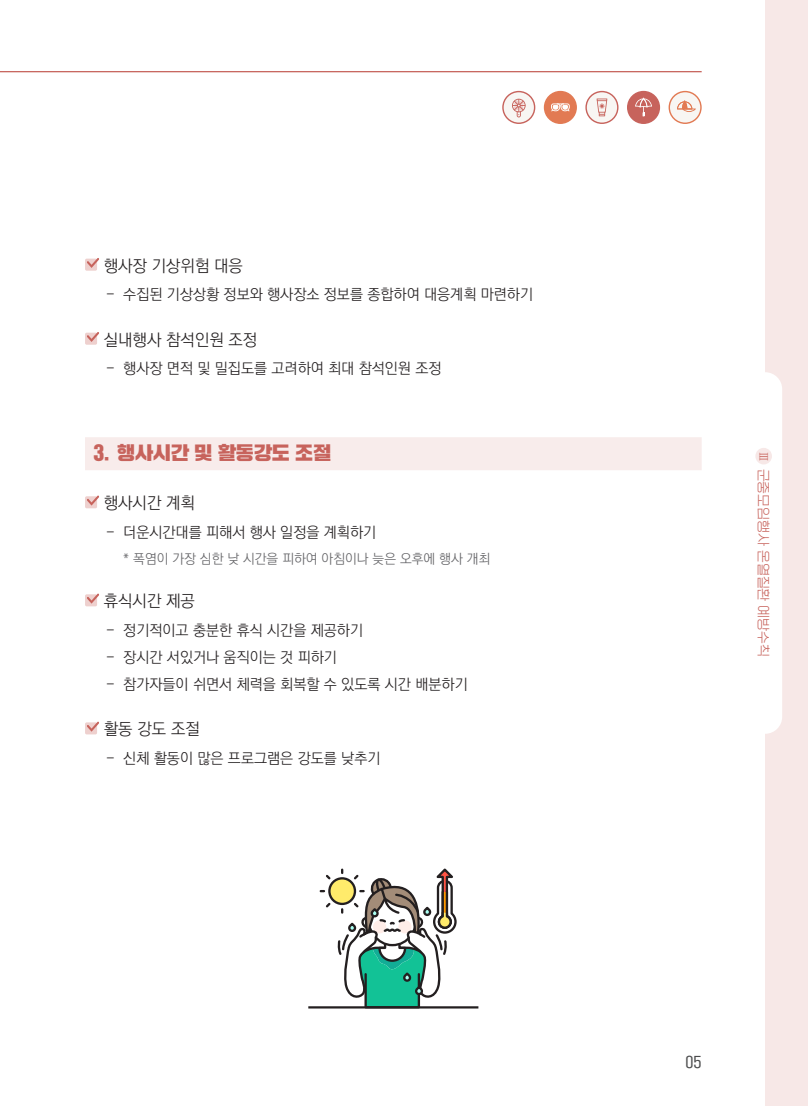
<style>
.page{position:relative;width:808px;height:1106px;background:#fff}
.page>*{position:absolute;margin:0;border:0;box-sizing:border-box;transform-origin:0 0}
.t1{font:18px "SD Gd Gothic";color:#c7635c}
.t2{font:300 16.5px "Ko Pub World Dotum";color:#231f20}
.t3{font:300 15px "Ko Pub World Dotum";color:#231f20}
.t4{font:300 13.5px "Ko Pub World Dotum";color:#636366}
.t5{font:13.5px "SD Gyeokdong G204 Rg";color:#4b4c4d}
.t6{font:12.75px "SD Gyeokdong G203 Lt";letter-spacing:.01em;color:#c7635c}
.s1{font-family:"SD Myeongjo Neoa c Rg";font-size:12px}
</style>
<div class="page">
<hr style="left:0;top:71px;width:702px;height:1px;background:#c7635c">
<div style="left:765px;top:0;width:43px;height:1106px;background:#f7e8e7"></div>
<div style="left:748px;top:372px;width:34px;height:361px;background:#fff;border-radius:17px"></div>
<div style="left:755px;top:448px;width:17px;height:16px;background:#f7e8e7;border-radius:50%"></div>
<div style="left:544px;top:92px;width:32px;height:31px;background:#e27a53;border-radius:50%"></div>
<svg style="left:551px;top:103px;width:19px;height:8px"></svg>
<div style="left:544px;top:91px;width:33px;height:33px;border:1px solid #e27a53;border-radius:50%"></div>
<div style="left:628px;top:92px;width:31px;height:31px;background:#c7635c;border-radius:50%"></div>
<svg style="left:635px;top:98px;width:17px;height:18px"></svg>
<div style="left:627px;top:91px;width:33px;height:33px;border:1px solid #c7635c;border-radius:50%"></div>
<div style="left:669px;top:92px;width:32px;height:31px;background:#f8f6f3;border-radius:50%"></div>
<svg style="left:677px;top:100px;width:19px;height:12px"></svg>
<div style="left:668px;top:91px;width:34px;height:33px;border:1px solid #e27a53;border-radius:50%"></div>
<div style="left:503px;top:92px;width:32px;height:31px;background:#f8f6f3;border-radius:50%"></div>
<svg style="left:512px;top:99px;width:14px;height:18px"></svg>
<div style="left:502px;top:91px;width:33px;height:33px;border:1px solid #c7635c;border-radius:50%"></div>
<div style="left:586px;top:92px;width:32px;height:31px;background:#f8f6f3;border-radius:50%"></div>
<svg style="left:597px;top:98px;width:10px;height:18px"></svg>
<div style="left:585px;top:91px;width:33px;height:33px;border:1px solid #c7635c;border-radius:50%"></div>
<div style="left:85px;top:437px;width:617px;height:33px;background:#f8eceb"></div>
<div style="left:85px;top:259px;width:12px;height:12px;background:#eed0ce;border-radius:2px"></div>
<svg style="left:87px;top:258px;width:12px;height:10px"></svg>
<div style="left:85px;top:333px;width:12px;height:12px;background:#eed0ce;border-radius:2px"></div>
<svg style="left:87px;top:332px;width:12px;height:10px"></svg>
<div style="left:85px;top:496px;width:12px;height:12px;background:#eed0ce;border-radius:2px"></div>
<svg style="left:87px;top:495px;width:12px;height:10px"></svg>
<div style="left:85px;top:594px;width:12px;height:12px;background:#eed0ce;border-radius:2px"></div>
<svg style="left:87px;top:593px;width:12px;height:10px"></svg>
<div style="left:85px;top:722px;width:12px;height:12px;background:#eed0ce;border-radius:2px"></div>
<svg style="left:87px;top:721px;width:12px;height:10px"></svg>
<div style="left:366px;top:974px;width:53px;height:33px;background:#12c296"></div>
<div style="left:364px;top:973px;width:56px;height:35px;border:2px solid #231f20"></div>
<svg style="left:319px;top:868px;width:138px;height:133px"></svg>
<hr style="left:308px;top:1006px;width:170px;height:2px;background:#231f20">
<p class="t2" style="left:104px;top:254px;width:141px">행사장 기상위험 대응</p>
<p class="t3" style="left:106px;top:284px;width:428px">- 수집된 기상상황 정보와 행사장소 정보를 종합하여 대응계획 마련하기</p>
<p class="t2" style="left:104px;top:328px;width:155px">실내행사 참석인원 조정</p>
<p class="t3" style="left:106px;top:358px;width:337px">- 행사장 면적 및 밀집도를 고려하여 최대 참석인원 조정</p>
<p class="t1" style="left:94px;top:443px;width:239px">3. 행사시간 및 활동강도 조절</p>
<p class="t2" style="left:104px;top:491px;width:93px">행사시간 계획</p>
<p class="t3" style="left:106px;top:522px;width:271px">- 더운시간대를 피해서 행사 일정을 계획하기</p>
<p class="t4" style="left:123px;top:549px;width:368px">* 폭염이 가장 심한 낮 시간을 피하여 아침이나 늦은 오후에 행사 개최</p>
<p class="t2" style="left:104px;top:589px;width:93px">휴식시간 제공</p>
<p class="t3" style="left:106px;top:620px;width:258px">- 정기적이고 충분한 휴식 시간을 제공하기</p>
<p class="t3" style="left:106px;top:647px;width:232px">- 장시간 서있거나 움직이는 것 피하기</p>
<p class="t3" style="left:106px;top:674px;width:363px">- 참가자들이 쉬면서 체력을 회복할 수 있도록 시간 배분하기</p>
<p class="t2" style="left:104px;top:717px;width:97px">활동 강도 조절</p>
<p class="t3" style="left:106px;top:748px;width:276px">- 신체 활동이 많은 프로그램은 강도를 낮추기</p>
<p class="t6" style="left:770px;top:450px;width:208px;rotate:90deg"><span class="s1">Ⅲ</span> 군중모임행사 온열질환 예방수칙</p>
<p class="t5" style="left:685px;top:1054px;width:18px">05</p>
</div>
